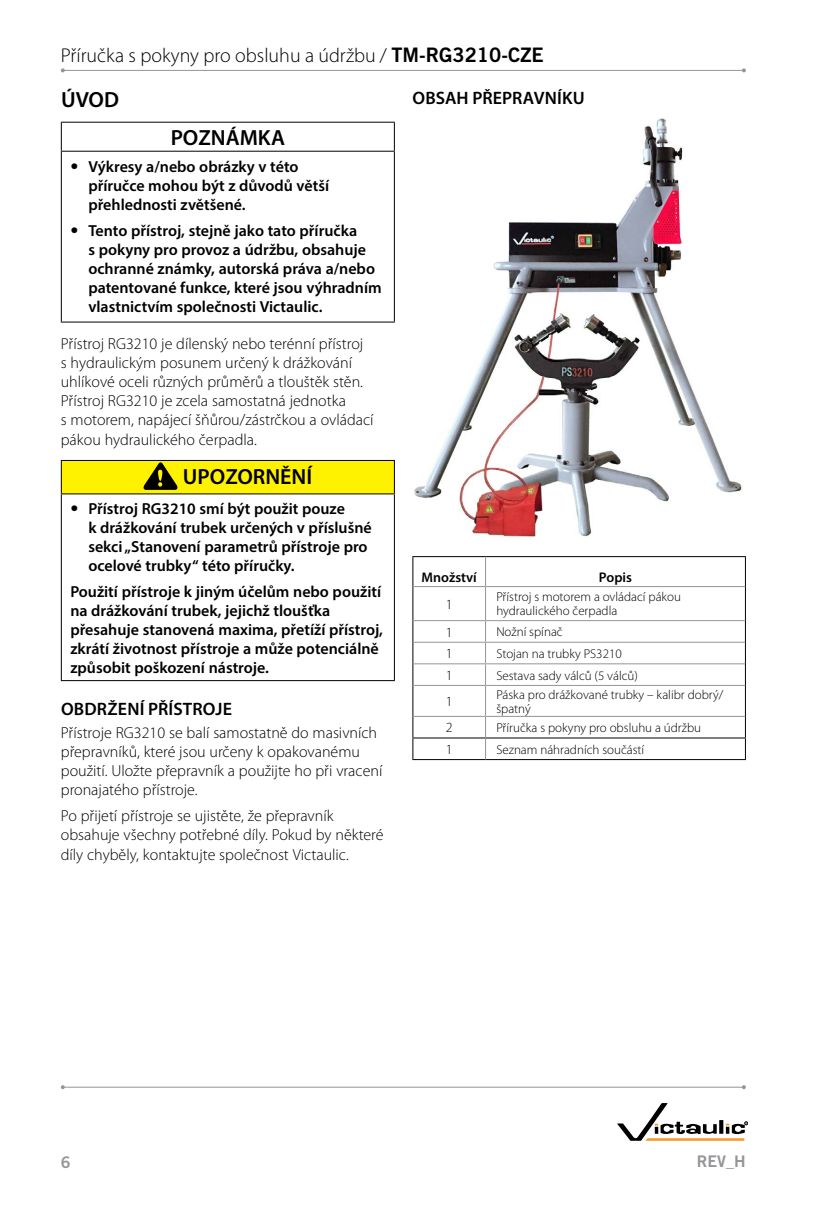
<style>
.page{position:relative;width:840px;height:1224px;background:#fff}
.page>*{position:absolute;margin:0;border:0;box-sizing:border-box;transform-origin:0 0}
.t1{font:600 22px "Myriad Pro";color:#000}
.t2{font:300 20px "Myriad Pro";color:#000}
.t3{font:600 18px "Myriad Pro";letter-spacing:.01em;color:#000}
.t4{font:600 16px/19px "Myriad Pro";color:#000}
.t5{font:300 16px/19.2px "Myriad Pro";color:#000}
.t6{font:16px "Trade Gothic LT Std Bd 2";color:#939598}
.t7{font:600 14px "Myriad Pro";color:#000}
.t8{font:300 14px "Myriad Pro";color:#000}
.t9{font:300 13px/14px "Myriad Pro";color:#000}
.s1{font-family:"Trade Gothic LT Std Bd 2";font-weight:400}
</style>
<div class="page">
<hr style="left:61px;top:122px;width:334px;height:1px;background:#000">
<svg style="left:61px;top:123px;width:1px;height:28px"></svg>
<svg style="left:394px;top:123px;width:1px;height:28px"></svg>
<hr style="left:61px;top:151px;width:334px;height:1px;background:#000">
<hr style="left:61px;top:152px;width:1px;height:170px;background:#000">
<hr style="left:394px;top:152px;width:1px;height:170px;background:#000">
<hr style="left:61px;top:322px;width:334px;height:1px;background:#000">
<div style="left:61px;top:460px;width:333px;height:34px;background:#fff200"></div>
<hr style="left:61px;top:460px;width:334px;height:1px;background:#000">
<hr style="left:61px;top:461px;width:1px;height:32px;background:#000">
<hr style="left:394px;top:461px;width:1px;height:32px;background:#000">
<hr style="left:61px;top:493px;width:334px;height:1px;background:#000">
<hr style="left:61px;top:494px;width:1px;height:186px;background:#000">
<hr style="left:394px;top:494px;width:1px;height:186px;background:#000">
<hr style="left:61px;top:680px;width:334px;height:1px;background:#000">
<svg style="left:143px;top:462px;width:34px;height:27px"></svg>
<img style="left:414px;top:118px;width:328px;height:419px">
<hr style="left:412px;top:556px;width:73px;height:1px;background:#000">
<hr style="left:412px;top:557px;width:1px;height:30px;background:#000">
<hr style="left:485px;top:556px;width:261px;height:1px;background:#000">
<hr style="left:745px;top:557px;width:1px;height:30px;background:#000">
<hr style="left:412px;top:587px;width:1px;height:34px;background:#000">
<hr style="left:745px;top:587px;width:1px;height:34px;background:#000">
<svg style="left:412px;top:621px;width:1px;height:64px"></svg>
<svg style="left:745px;top:621px;width:1px;height:64px"></svg>
<hr style="left:412px;top:685px;width:1px;height:31px;background:#000">
<hr style="left:745px;top:685px;width:1px;height:31px;background:#000">
<hr style="left:412px;top:737px;width:73px;height:1px;background:#000">
<svg style="left:412px;top:716px;width:1px;height:43px"></svg>
<hr style="left:485px;top:737px;width:261px;height:1px;background:#000">
<svg style="left:745px;top:716px;width:1px;height:43px"></svg>
<hr style="left:412px;top:759px;width:73px;height:1px;background:#000">
<hr style="left:485px;top:759px;width:261px;height:1px;background:#000">
<svg style="left:485px;top:557px;width:1px;height:29px"></svg>
<hr style="left:485px;top:587px;width:1px;height:33px;background:#939598">
<svg style="left:485px;top:621px;width:1px;height:64px"></svg>
<hr style="left:485px;top:686px;width:1px;height:30px;background:#939598">
<svg style="left:485px;top:717px;width:1px;height:42px"></svg>
<hr style="left:413px;top:586px;width:72px;height:1px;background:#939598">
<hr style="left:413px;top:620px;width:72px;height:1px;background:#939598">
<hr style="left:413px;top:685px;width:72px;height:1px;background:#939598">
<hr style="left:485px;top:685px;width:260px;height:1px;background:#939598">
<hr style="left:413px;top:716px;width:72px;height:1px;background:#939598">
<hr style="left:485px;top:716px;width:260px;height:1px;background:#939598">
<hr style="left:413px;top:642px;width:72px;height:1px;background:#939598">
<hr style="left:413px;top:663px;width:72px;height:1px;background:#939598">
<hr style="left:485px;top:586px;width:260px;height:1px;background:#939598">
<hr style="left:485px;top:620px;width:260px;height:1px;background:#939598">
<hr style="left:485px;top:642px;width:260px;height:1px;background:#939598">
<hr style="left:485px;top:663px;width:260px;height:1px;background:#939598">
<hr style="left:63px;top:70px;width:681px;height:1px;background:#939598">
<svg style="left:61px;top:68px;width:4px;height:4px"></svg>
<svg style="left:742px;top:68px;width:4px;height:4px"></svg>
<svg style="left:617px;top:1103px;width:130px;height:38px"></svg>
<hr style="left:63px;top:1087px;width:680px;height:1px;background:#939598">
<svg style="left:61px;top:1085px;width:4px;height:4px"></svg>
<svg style="left:741px;top:1085px;width:4px;height:4px"></svg>
<p class="t2" style="left:61px;top:44px;width:484px">Příručka s pokyny pro obsluhu a údržbu / <span class="s1">TM-RG3210-CZE</span></p>
<h1 class="t1" style="left:61px;top:85px;width:60px">ÚVOD</h1>
<h1 class="t1" style="left:171px;top:124px;width:116px">POZNÁMKA</h1>
<p class="t4" style="left:88px;top:157px;width:242px;text-indent:-18px"><span class="s1">•</span> Výkresy a/nebo obrázky v této příručce mohou být z důvodů větší přehlednosti zvětšené.</p>
<p class="t4" style="left:88px;top:221px;width:295px;text-indent:-18px"><span class="s1">•</span> Tento přístroj, stejně jako tato příručka<br>s pokyny pro provoz a údržbu, obsahuje ochranné známky, autorská práva a/nebo patentované funkce, které jsou výhradním vlastnictvím společnosti Victaulic.</p>
<p class="t5" style="left:61px;top:334px;width:314px">Přístroj RG3210 je dílenský nebo terénní přístroj<br>s hydraulickým posunem určený k drážkování uhlíkové oceli různých průměrů a tlouštěk stěn.<br>Přístroj RG3210 je zcela samostatná jednotka<br>s motorem, napájecí šňůrou/zástrčkou a ovládací pákou hydraulického čerpadla.</p>
<h1 class="t1" style="left:183px;top:463px;width:131px">UPOZORNĚNÍ</h1>
<p class="t4" style="left:88px;top:498px;width:285px;text-indent:-18px"><span class="s1">•</span> Přístroj RG3210 smí být použit pouze<br>k drážkování trubek určených v příslušné sekci „Stanovení parametrů přístroje pro ocelové trubky“ této příručky.</p>
<p class="t4" style="left:70px;top:582px;width:314px">Použití přístroje k jiným účelům nebo použití na drážkování trubek, jejichž tloušťka přesahuje stanovená maxima, přetíží přístroj, zkrátí životnost přístroje a může potenciálně způsobit poškození nástroje.</p>
<p class="t3" style="left:61px;top:697px;width:172px">OBDRŽENÍ PŘÍSTROJE</p>
<p class="t5" style="left:61px;top:723px;width:323px">Přístroje RG3210 se balí samostatně do masivních přepravníků, které jsou určeny k opakovanému použití. Uložte přepravník a použijte ho při vracení pronajatého přístroje.</p>
<p class="t5" style="left:61px;top:806px;width:324px">Po přijetí přístroje se ujistěte, že přepravník obsahuje všechny potřebné díly. Pokud by některé díly chyběly, kontaktujte společnost Victaulic.</p>
<p class="t3" style="left:412px;top:86px;width:174px">OBSAH PŘEPRAVNÍKU</p>
<p class="t7" style="left:421px;top:568px;width:57px">Množství</p>
<p class="t7" style="left:599px;top:568px;width:34px">Popis</p>
<p class="t8" style="left:446px;top:596px;width:8px">1</p>
<p class="t9" style="left:496px;top:590px;width:186px">Přístroj s motorem a ovládací pákou hydraulického čerpadla</p>
<p class="t8" style="left:446px;top:624px;width:8px">1</p>
<p class="t9" style="left:496px;top:625px;width:68px">Nožní spínač</p>
<p class="t8" style="left:446px;top:646px;width:8px">1</p>
<p class="t9" style="left:496px;top:647px;width:127px">Stojan na trubky PS3210</p>
<p class="t8" style="left:446px;top:668px;width:8px">1</p>
<p class="t9" style="left:496px;top:668px;width:143px">Sestava sady válců (5 válců)</p>
<p class="t8" style="left:446px;top:694px;width:8px">1</p>
<p class="t9" style="left:496px;top:688px;width:228px">Páska pro drážkované trubky – kalibr dobrý/ špatný</p>
<p class="t8" style="left:446px;top:720px;width:8px">2</p>
<p class="t9" style="left:496px;top:721px;width:206px">Příručka s pokyny pro obsluhu a údržbu</p>
<p class="t8" style="left:446px;top:742px;width:8px">1</p>
<p class="t9" style="left:496px;top:743px;width:149px">Seznam náhradních součástí</p>
<p class="t6" style="left:61px;top:1152px;width:11px">6</p>
<p class="t6" style="left:696px;top:1151px;width:50px">REV_H</p>
</div>
